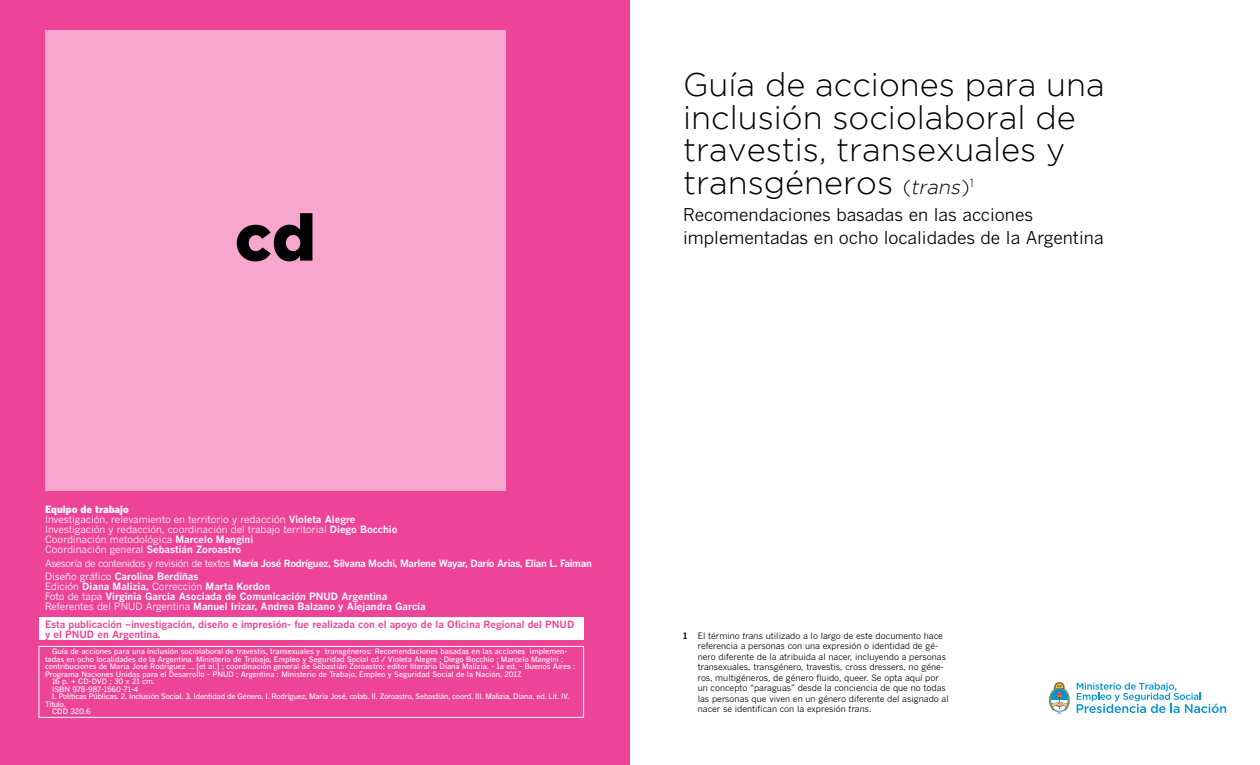
<style>
.page{position:relative;width:1260px;height:765px;background:#fff}
.page>*{position:absolute;margin:0;border:0;box-sizing:border-box;transform-origin:0 0}
.t1{font:900 65px "Gotham";color:#000}
.t2{font:300 32.5px/32.5px "Gotham";color:#000}
.t3{font:17.5px/22.5px "Benton Gothic";color:#000}
.t4{font:10px/10px "Benton Gothic";color:#fff}
.t5{font:700 10px/10px "Benton Gothic";color:#fff}
.t6{font:700 10px/13.8px "Benton Gothic";letter-spacing:-.035em;color:#fff}
.t7{font:700 10px/10px "Benton Gothic";color:#ee4498}
.t8{font:8.75px/10.5px "Benton Gothic";color:#000}
.t9{font:500 7.5px "Benton Gothic";color:#fff}
.t10{font:500 7.5px "Benton Gothic";letter-spacing:-.025em;color:#fff}
.s1{font-size:20px}
.s2{font-style:italic;font-size:20px}
.s3{font-weight:900}
.s4{font-weight:700}
.s5{font-weight:400}
.s6{font-style:italic}
</style>
<div class="page">
<div style="left:0;top:0;width:630px;height:765px;background:#ee4498"></div>
<svg style="left:1049px;top:682px;width:21px;height:32px"></svg>
<svg style="left:1077px;top:683px;width:149px;height:30px"></svg>
<div style="left:45px;top:30px;width:461px;height:461px;background:#f7a7ce"></div>
<div style="left:39px;top:617px;width:545px;height:23px;background:#fff"></div>
<div style="left:39px;top:646px;width:545px;height:72px;border:1px solid #fff"></div>
<h1 class="t1" style="left:235px;top:200px;width:82px">cd</h1>
<h2 class="t2" style="left:683px;top:68px;width:423px">Guía de acciones para una inclusión sociolaboral de travestis, transexuales y transgéneros <span class="s1">(</span><span class="s2">trans</span><span class="s1">)</span><sup>1</sup></h2>
<h3 class="t3" style="left:683px;top:204px;width:422px">Recomendaciones basadas en las acciones implementadas en ocho localidades de la Argentina</h3>
<p class="t4" style="left:45px;top:504px;width:354px"><span class="s3">Equipo de trabajo<br></span>Investigación, relevamiento en territorio y redacción <span class="s4">Violeta Alegre </span>Investigación y redacción, coordinación del trabajo territorial <span class="s4">Diego Bocchio </span>Coordinación metodológica <span class="s4">Marcelo Mangini<br></span>Coordinación general <span class="s4">Sebastián Zoroastro</span></p>
<h3 class="t6" style="left:45px;top:556px;width:548px"><span class="s5">Asesoría de contenidos y revisión de textos</span> María José Rodríguez, Silvana Mochi, Marlene Wayar, Darío Arias, Elian L. Faiman<br><span class="s5">Diseño gráfico</span> Carolina Berdiñas</h3>
<h3 class="t5" style="left:45px;top:581px;width:382px"><span class="s5">Edición</span> Diana Malizia, <span class="s5">Corrección</span> Marta Kordon<br><span class="s5">Foto de tapa</span> Virginia Garcia Asociada de Comunicación PNUD Argentina<br><span class="s5">Referentes del PNUD Argentina</span> Manuel Irizar, Andrea Balzano y Alejandra García</h3>
<h3 class="t7" style="left:45px;top:619px;width:531px">Esta publicación –investigación, diseño e impresión- fue realizada con el apoyo de la Oficina Regional del PNUD y el PNUD en Argentina.</h3>
<p class="t9" style="left:52px;top:647px;width:517px">Guía de acciones para una inclusión sociolaboral de travestis, transexuales y transgéneros: Recomendaciones basadas en las acciones implemen-</p>
<p class="t9" style="left:45px;top:654px;width:520px">tadas en ocho localidades de la Argentina. Ministerio de Trabajo, Empleo y Seguridad Social cd / Violeta Alegre ; Diego Bocchio ; Marcelo Mangini ;</p>
<p class="t9" style="left:45px;top:662px;width:532px">contribuciones de Maria José Rodriguez ... [et al.] ; coordinación general de Sebastián Zoroastro; editor literario Diana Malizia. - 1a ed. - Buenos Aires :</p>
<p class="t9" style="left:45px;top:669px;width:479px">Programa Naciones Unidas para el Desarrollo - PNUD ; Argentina : Ministerio de Trabajo, Empleo y Seguridad Social de la Nación, 2017.</p>
<p class="t9" style="left:52px;top:677px;width:104px">16 p. + CD-DVD ; 30 x 21 cm.</p>
<p class="t9" style="left:52px;top:684px;width:88px">ISBN 978-987-1560-71-4</p>
<p class="t10" style="left:52px;top:692px;width:519px">1. Políticas Públicas. 2. Inclusión Social. 3. Identidad de Género. I. Rodriguez, Maria José, colab. II. Zoroastro, Sebastián, coord. III. Malizia, Diana, ed. Lit. IV.</p>
<p class="t9" style="left:45px;top:699px;width:22px">Título.</p>
<p class="t9" style="left:52px;top:707px;width:40px">CDD 320.6</p>
<p class="t8" style="left:698px;top:630px;width:253px;text-indent:-15px"><span class="s4">1</span> El término <span class="s6">trans</span> utilizado a lo largo de este documento hace referencia a personas con una expresión o identidad de gé&shy;nero diferente de la atribuida al nacer, incluyendo a personas transexuales, transgénero, travestis, cross dressers, no géne&shy;ros, multigéneros, de género fluido, queer. Se opta aquí por un concepto “paraguas” desde la conciencia de que no todas las personas que viven en un género diferente del asignado al nacer se identifican con la expresión <span class="s6">trans</span>.</p>
</div>
